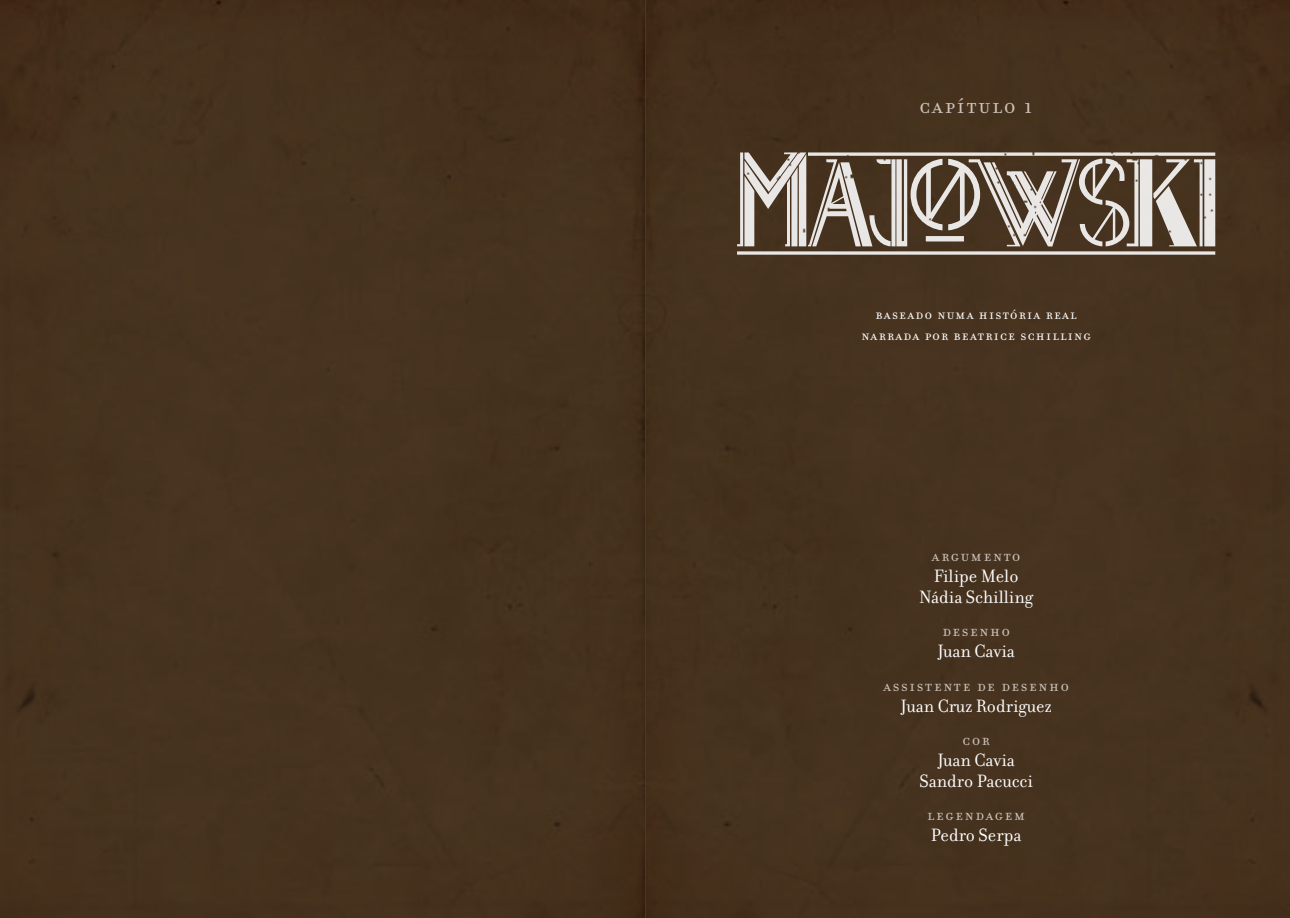
<style>
.page{position:relative;width:1290px;height:918px;background:#4b3824}
.page>*{position:absolute;margin:0;border:0;box-sizing:border-box;transform-origin:0 0}
.t1{font:24.5px "Filosofia Small Caps";letter-spacing:.08em;color:#cdc4bc}
.t2{font:19.25px/21px "Filosofia OT";color:#fff;text-align:center}
.t3{font:17.5px "Filosofia Small Caps";letter-spacing:.1em;color:#cdc4bc}
.t4{font:15.75px/21px "Filosofia Small Caps";letter-spacing:.08em;color:#fff;text-align:center}
</style>
<div class="page">
<img style="left:737px;top:152px;width:478px;height:94px">
<p class="t1" style="left:919px;top:92px;width:115px">capítulo 1</p>
<p class="t4" style="left:861px;top:304px;width:231px">baseado numa história real narrada por beatrice schilling</p>
<p class="t3" style="left:932px;top:546px;width:90px">argumento</p>
<p class="t2" style="left:919px;top:566px;width:116px">Filipe Melo<br>Nádia Schilling</p>
<p class="t3" style="left:942px;top:621px;width:69px">desenho</p>
<p class="t2" style="left:937px;top:641px;width:79px">Juan Cavia</p>
<p class="t3" style="left:883px;top:675px;width:187px">assistente de desenho</p>
<p class="t2" style="left:900px;top:695px;width:153px">Juan Cruz Rodriguez</p>
<p class="t3" style="left:962px;top:730px;width:29px">cor</p>
<p class="t2" style="left:919px;top:749px;width:115px">Juan Cavia<br>Sandro Pacucci</p>
<p class="t3" style="left:927px;top:805px;width:99px">legendagem</p>
<p class="t2" style="left:931px;top:825px;width:92px">Pedro Serpa</p>
</div>
